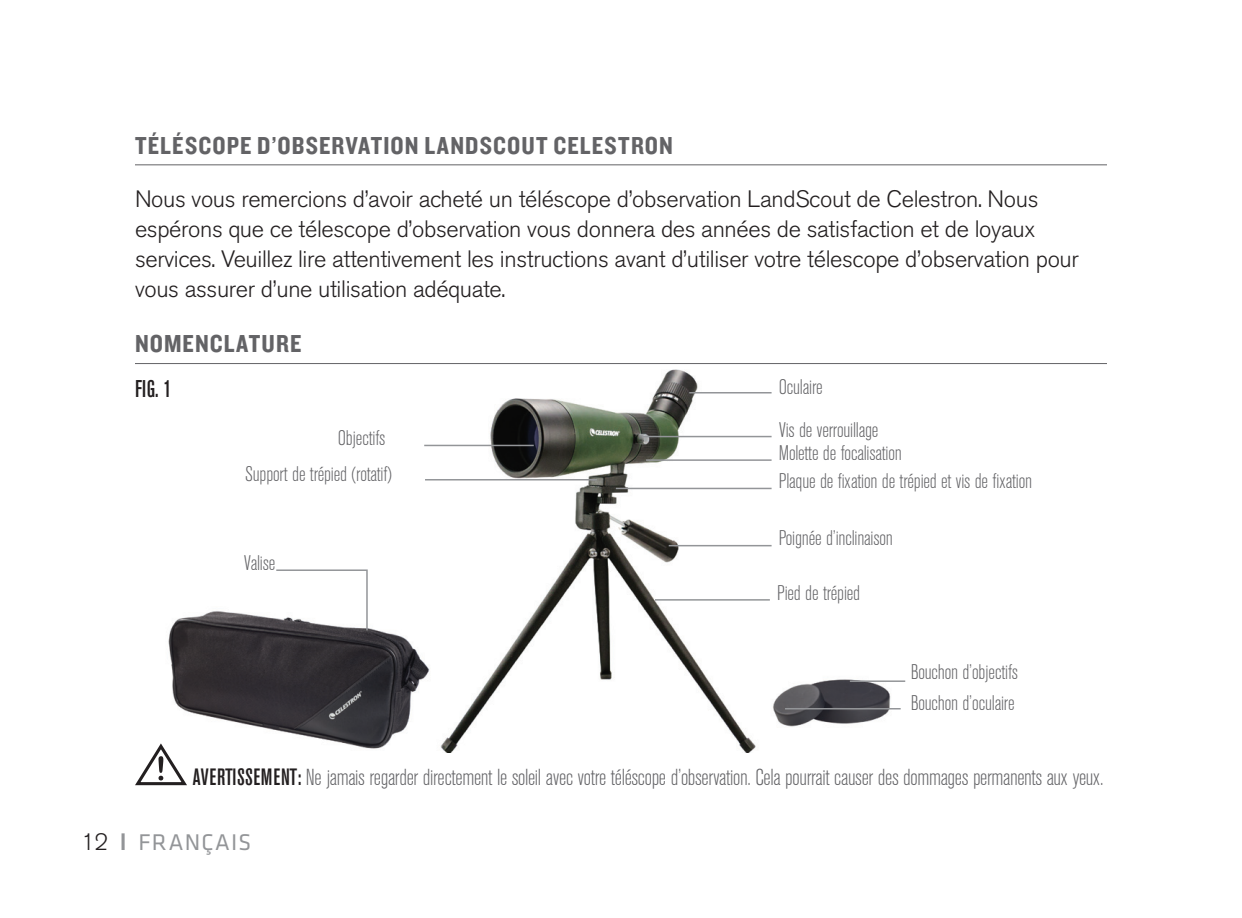
<style>
.page{position:relative;width:1242px;height:918px;background:#fff}
.page>*{position:absolute;margin:0;border:0;box-sizing:border-box;transform-origin:0 0}
.Heading{font:25.5px "Knockout HTF50 Welterweight";letter-spacing:.04em;color:#636366}
.Note___Hints_Body{font:500 condensed 24px "Akzidenz Grotesk BE";color:#231f20}
.Opening_Paragraph{font:300 23.4px/30px "Akzidenz Grotesk BE";letter-spacing:-.015em;color:#231f20}
.Body_Basic{font:23.4px "Klavika Basic";letter-spacing:.055em;color:#939598}
.Note___Hints_Body-2{font:300 condensed 23.1px "Akzidenz Grotesk BE";letter-spacing:-.015em;color:#636366}
.Call_outs{font:300 condensed 21px "Akzidenz Grotesk BE";letter-spacing:-.01em;color:#636366}
.s1{font-weight:500;font-size:23.4px;color:#231f20}
.s2{font-family:"Akzidenz Grotesk BE";font-weight:300;color:#231f20}
.s3{font-family:"Akzidenz Grotesk BE";font-weight:500}
</style>
<div class="page">
<img style="left:168px;top:369px;width:738px;height:383px">
<hr style="left:135px;top:164px;width:972px;height:1px;background:#636366">
<hr style="left:135px;top:363px;width:972px;height:1px;background:#636366">
<svg style="left:135px;top:742px;width:55px;height:44px"></svg>
<hr style="left:689px;top:392px;width:83px;height:2px;background:#939598">
<hr style="left:642px;top:436px;width:130px;height:1px;background:#939598">
<hr style="left:646px;top:459px;width:126px;height:2px;background:#939598">
<hr style="left:850px;top:680px;width:55px;height:2px;background:#939598">
<hr style="left:785px;top:708px;width:116px;height:2px;background:#939598">
<hr style="left:669px;top:545px;width:103px;height:1px;background:#939598">
<hr style="left:655px;top:599px;width:115px;height:2px;background:#939598">
<hr style="left:616px;top:488px;width:156px;height:1px;background:#939598">
<hr style="left:425px;top:479px;width:172px;height:2px;background:#939598">
<hr style="left:424px;top:445px;width:110px;height:1px;background:#939598">
<svg style="left:275px;top:569px;width:93px;height:63px"></svg>
<p class="Heading" style="left:135px;top:132px;width:540px">TÉLÉSCOPE D’OBSERVATION LANDSCOUT CELESTRON</p>
<p class="Opening_Paragraph" style="left:135px;top:184px;width:945px">Nous vous remercions d’avoir acheté un téléscope d’observation LandScout de Celestron. Nous espérons que ce télescope d’observation vous donnera des années de satisfaction et de loyaux services. Veuillez lire attentivement les instructions avant d’utiliser votre télescope d’observation pour vous assurer d’une utilisation adéquate.</p>
<p class="Heading" style="left:135px;top:330px;width:168px">NOMENCLATURE</p>
<p class="Note___Hints_Body" style="left:135px;top:375px;width:38px">FIG. 1</p>
<p class="Call_outs" style="left:338px;top:427px;width:49px">Objectifs</p>
<p class="Call_outs" style="left:245px;top:463px;width:148px">Support de trépied (rotatif)</p>
<p class="Call_outs" style="left:244px;top:551px;width:33px">Valise</p>
<p class="Call_outs" style="left:779px;top:375px;width:46px">Oculaire</p>
<p class="Call_outs" style="left:779px;top:419px;width:101px">Vis de verrouillage</p>
<p class="Call_outs" style="left:779px;top:442px;width:125px">Molette de focalisation</p>
<p class="Call_outs" style="left:779px;top:470px;width:255px">Plaque de fixation de trépied et vis de fixation</p>
<p class="Call_outs" style="left:779px;top:526px;width:115px">Poignée d’inclinaison</p>
<p class="Call_outs" style="left:777px;top:581px;width:85px">Pied de trépied</p>
<p class="Call_outs" style="left:911px;top:661px;width:109px">Bouchon d’objectifs</p>
<p class="Call_outs" style="left:911px;top:691px;width:105px">Bouchon d’oculaire</p>
<p class="Note___Hints_Body-2" style="left:193px;top:765px;width:912px"><span class="s1">AVERTISSEMENT:</span> Ne jamais regarder directement le soleil avec votre téléscope d’observation. Cela pourrait causer des dommages permanents aux yeux.</p>
<p class="Body_Basic" style="left:81px;top:827px;width:172px"><span class="s2">12</span> <span class="s3">I</span> FRANÇAIS</p>
</div>
